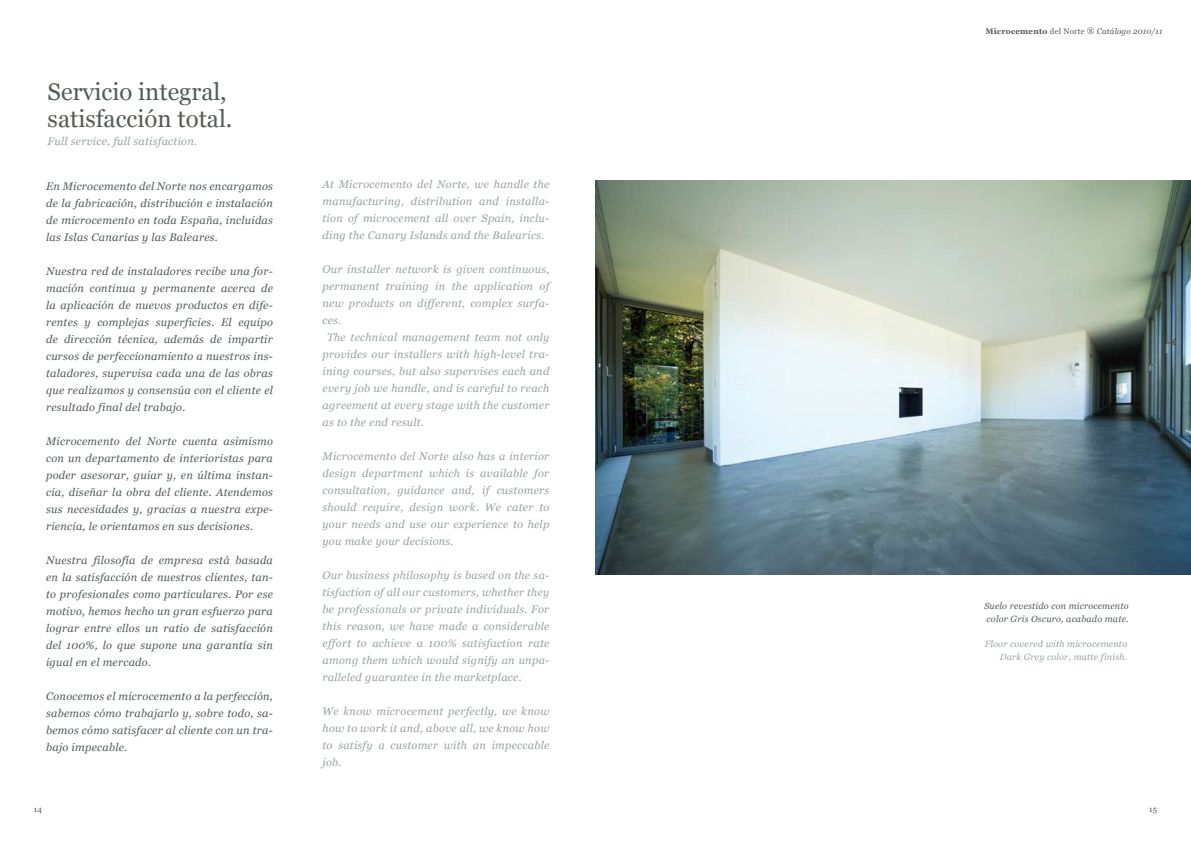
<style>
.page{position:relative;width:1191px;height:842px;background:#fff}
.page>*{position:absolute;margin:0;border:0;box-sizing:border-box;transform-origin:0 0}
.t1{font:24px/27px "Georgia";color:#535c55}
.t2{font:italic 11px/17px "Georgia";letter-spacing:.025em;color:#99a49c;text-align:justify}
.t3{font:italic 11px/17px "Georgia";letter-spacing:.025em;color:#535c55;text-align:justify}
.t4{font:italic 9px/13px "Georgia";letter-spacing:.025em;color:#535c55}
.t5{font:italic 9px/13px "Georgia";letter-spacing:.025em;color:#99a49c;text-align:right}
.t6{font:italic 8px "Georgia";letter-spacing:.025em;color:#535c55}
.t7{font:8px "Georgia";color:#535c55}
.s1{font-weight:700;font-style:normal}
.s2{font-style:normal}
</style>
<div class="page">
<img style="left:595px;top:180px;width:596px;height:394px">
<h1 class="t1" style="left:48px;top:78px;width:186px">Servicio integral, satisfacción total.</h1>
<p class="t2" style="left:48px;top:133px;width:151px">Full service, full satisfaction.</p>
<p class="t3" style="left:46px;top:178px;width:228px">En Microcemento del Norte nos encargamos de la fabricación, distribución e instalación de microcemento en toda España, incluidas las Islas Canarias y las Baleares.</p>
<p class="t3" style="left:46px;top:263px;width:228px">Nuestra red de instaladores recibe una for&shy;mación continua y permanente acerca de la aplicación de nuevos productos en dife&shy;rentes y complejas superficies. El equipo de dirección técnica, además de impartir cursos de perfeccionamiento a nuestros ins&shy;taladores, supervisa cada una de las obras que realizamos y consensúa con el cliente el resultado final del trabajo.</p>
<p class="t3" style="left:46px;top:433px;width:228px">Microcemento del Norte cuenta asimismo con un departamento de interioristas para poder asesorar, guiar y, en última instan&shy;cia, diseñar la obra del cliente. Atendemos sus necesidades y, gracias a nuestra expe&shy;riencia, le orientamos en sus decisiones.</p>
<p class="t3" style="left:46px;top:552px;width:228px">Nuestra filosofía de empresa está basada en la satisfacción de nuestros clientes, tan&shy;to profesionales como particulares. Por ese motivo, hemos hecho un gran esfuerzo para lograr entre ellos un ratio de satisfacción del 100%, lo que supone una garantía sin igual en el mercado.</p>
<p class="t3" style="left:46px;top:688px;width:228px">Conocemos el microcemento a la perfección, sabemos cómo trabajarlo y, sobre todo, sa&shy;bemos cómo satisfacer al cliente con un tra&shy;bajo impecable.</p>
<p class="t2" style="left:322px;top:176px;width:228px">At Microcemento del Norte, we handle the manufacturing, distribution and installa&shy;tion of microcement all over Spain, inclu&shy;ding the Canary Islands and the Balearics.</p>
<p class="t2" style="left:322px;top:261px;width:228px">Our installer network is given continuous,</p>
<p class="t2" style="left:322px;top:278px;width:228px">permanent training in the application of</p>
<p class="t2" style="left:322px;top:295px;width:228px">new products on different, complex surfa-</p>
<p class="t2" style="left:322px;top:312px;width:20px">ces.</p>
<p class="t2" style="left:327px;top:329px;width:224px">The technical management team not only</p>
<p class="t2" style="left:322px;top:346px;width:228px">provides our installers with high-level tra-</p>
<p class="t2" style="left:322px;top:363px;width:228px">ining courses, but also supervises each and</p>
<p class="t2" style="left:322px;top:380px;width:228px">every job we handle, and is careful to reach</p>
<p class="t2" style="left:322px;top:397px;width:228px">agreement at every stage with the customer</p>
<p class="t2" style="left:322px;top:414px;width:103px">as to the end result.</p>
<p class="t2" style="left:322px;top:448px;width:228px">Microcemento del Norte also has a interior design department which is available for consultation, guidance and, if customers should require, design work. We cater to your needs and use our experience to help you make your decisions.</p>
<p class="t2" style="left:322px;top:567px;width:228px">Our business philosophy is based on the sa&shy;tisfaction of all our customers, whether they be professionals or private individuals. For this reason, we have made a considerable effort to achieve a 100% satisfaction rate among them which would signify an unpa&shy;ralleled guarantee in the marketplace.</p>
<p class="t2" style="left:322px;top:703px;width:228px">We know microcement perfectly, we know how to work it and, above all, we know how to satisfy a customer with an impeccable job.</p>
<p class="t6" style="left:985px;top:27px;width:179px"><span class="s1">Microcemento</span> <span class="s2">del Norte</span> ® Catálogo 2010/11</p>
<p class="t4" style="left:984px;top:599px;width:146px">Suelo revestido con microcemento color Gris Oscuro, acabado mate.</p>
<p class="t5" style="left:984px;top:637px;width:144px">Floor covered with microcemento<br>Dark Grey color, matte finish.</p>
<p class="t7" style="left:34px;top:804px;width:9px">14</p>
<p class="t7" style="left:1149px;top:804px;width:9px">15</p>
</div>
